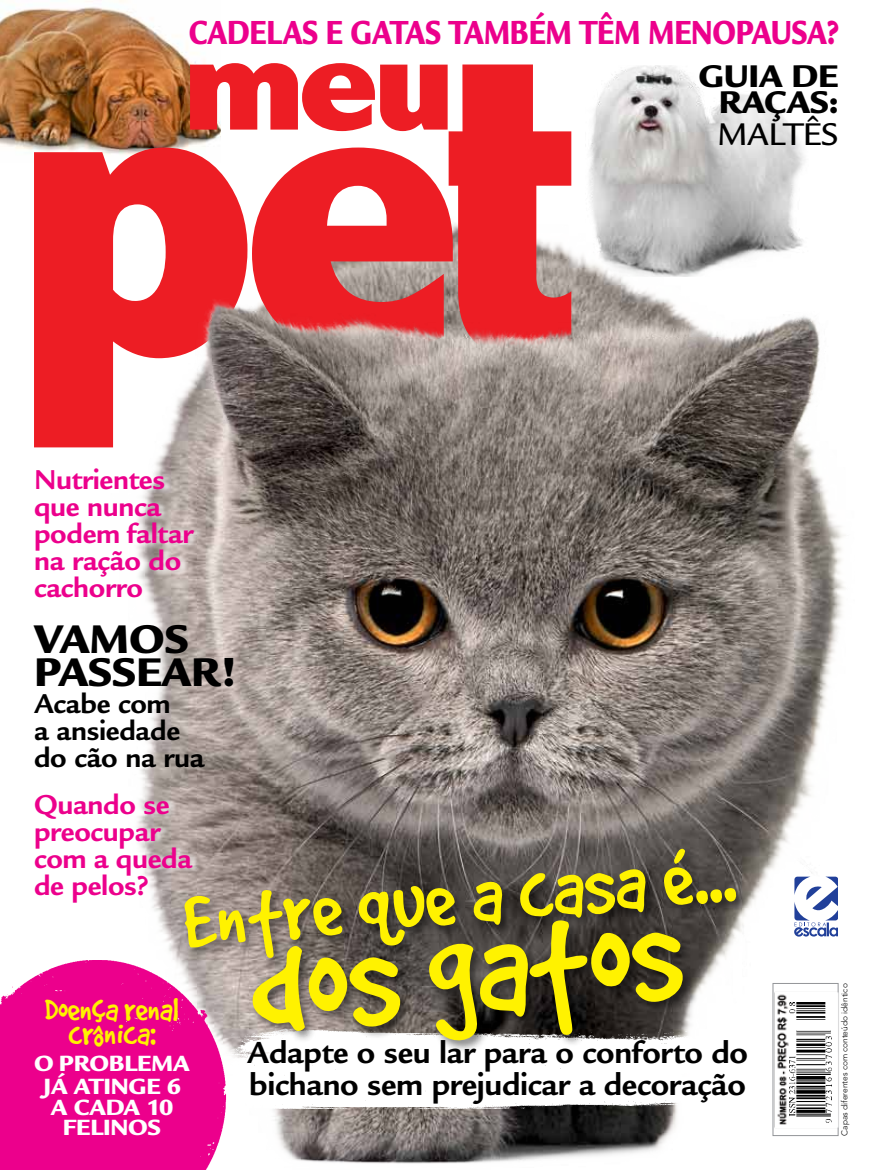
<style>
.page{position:relative;width:872px;height:1170px;background:#fff}
.page>*{position:absolute;margin:0;border:0;box-sizing:border-box;transform-origin:0 0}
.t1{font:150px "Good Dog";color:#fff200}
.t2{font:88.95px "Good Dog";color:#fff200}
.t3{font:900 43.5px/33px "Legacy Sans Std";letter-spacing:-.01em;color:#000}
.t4{font:900 36.3px "Legacy Sans Std";letter-spacing:-.01em;color:#ec008c;scale:.79 1}
.t5{font:36px "Good Dog";letter-spacing:-.01em;color:#fff200}
.t6{font:900 34.05px/25.8px "Legacy Sans Std";color:#000}
.t7{font:500 34.05px "Legacy Sans Std";letter-spacing:-.01em;color:#000}
.t8{font:700 33.3px/31.5px "Legacy Sans Std";letter-spacing:-.01em;color:#000}
.t9{font:700 29.7px/27px "Legacy Sans Std";letter-spacing:-.01em;color:#ec008c}
.t10{font:700 29.7px/27px "Legacy Sans Std";letter-spacing:-.01em;color:#000}
.t11{font:900 24px/23.4px "Legacy Sans Std";letter-spacing:-.01em;color:#fff;text-align:center}
.t12{font:300 8.4px "Avenir LT Std";color:#000}
</style>
<div class="page">
<img style="left:34px;top:131px;width:811px;height:1033px">
<img style="left:0;top:0;width:196px;height:150px">
<svg style="left:34px;top:147px;width:156px;height:300px;fill:#ed1d24"></svg>
<svg style="left:190px;top:63px;width:381px;height:235px"></svg>
<img style="left:256px;top:1010px;width:589px;height:108px">
<div style="left:181px;top:845px;width:567px;height:208px;background:#000;opacity:.5"></div>
<svg style="left:794px;top:876px;width:44px;height:60px"></svg>
<div style="left:34px;top:465px;width:168px;height:138px;background:#fff;opacity:.75"></div>
<div style="left:35px;top:790px;width:166px;height:117px;background:#fff;opacity:.75"></div>
<img style="left:0;top:960px;width:256px;height:209px">
<img style="left:586px;top:65px;width:227px;height:211px">
<img style="left:188px;top:298px;width:648px;height:260px">
<div style="left:772px;top:982px;width:66px;height:153px;background:#fff;border:1px solid #939598"></div>
<img style="left:757px;top:987px;width:87px;height:144px">
<img style="left:789px;top:1002px;width:42px;height:120px">
<p class="t4" style="left:189px;top:11px;width:824px">CADELAS E GATAS TAMBÉM TÊM MENOPAUSA?</p>
<p class="t9" style="left:34px;top:466px;width:161px">Nutrientes que nunca podem faltar na ração do cachorro</p>
<h3 class="t3" style="left:34px;top:622px;width:204px">VAMOS<br>PASSEAR !</h3>
<p class="t10" style="left:34px;top:690px;width:172px">Acabe com<br>a ansiedade do cão na rua</p>
<p class="t6" style="left:719px;top:63px;width:121px;text-indent:-20px">GUIA DE<br>RAÇA</p>
<p class="t6" style="left:810px;top:89px;width:30px">S:</p>
<p class="t7" style="left:717px;top:115px;width:123px">Maltês</p>
<p class="t9" style="left:34px;top:791px;width:160px">Quando se preocupar com a queda de pelos?</p>
<h2 class="t2" style="left:179px;top:875px;width:554px;rotate:-5deg">Entre que a casa é...</h2>
<h1 class="t1" style="left:242px;top:910px;width:435px;rotate:-5deg">dos gatos</h1>
<p class="t5" style="left:44px;top:990px;width:137px">Doença renal</p>
<p class="t5" style="left:68px;top:1014px;width:89px">crônica:</p>
<p class="t11" style="left:34px;top:1051px;width:158px">O PROBLEMA<br>JÁ ATINGE 6</p>
<p class="t11" style="left:51px;top:1096px;width:124px;line-height:20.4px">A CADA 10<br>FELINOS</p>
<p class="t8" style="left:247px;top:1036px;width:502px">Adapte o seu lar para o conforto do bichano sem prejudicar a decoração</p>
<p class="t12" style="left:839px;top:1135px;width:154px;rotate:-90deg">Capas diferentes com conteúdo idêntico</p>
</div>
